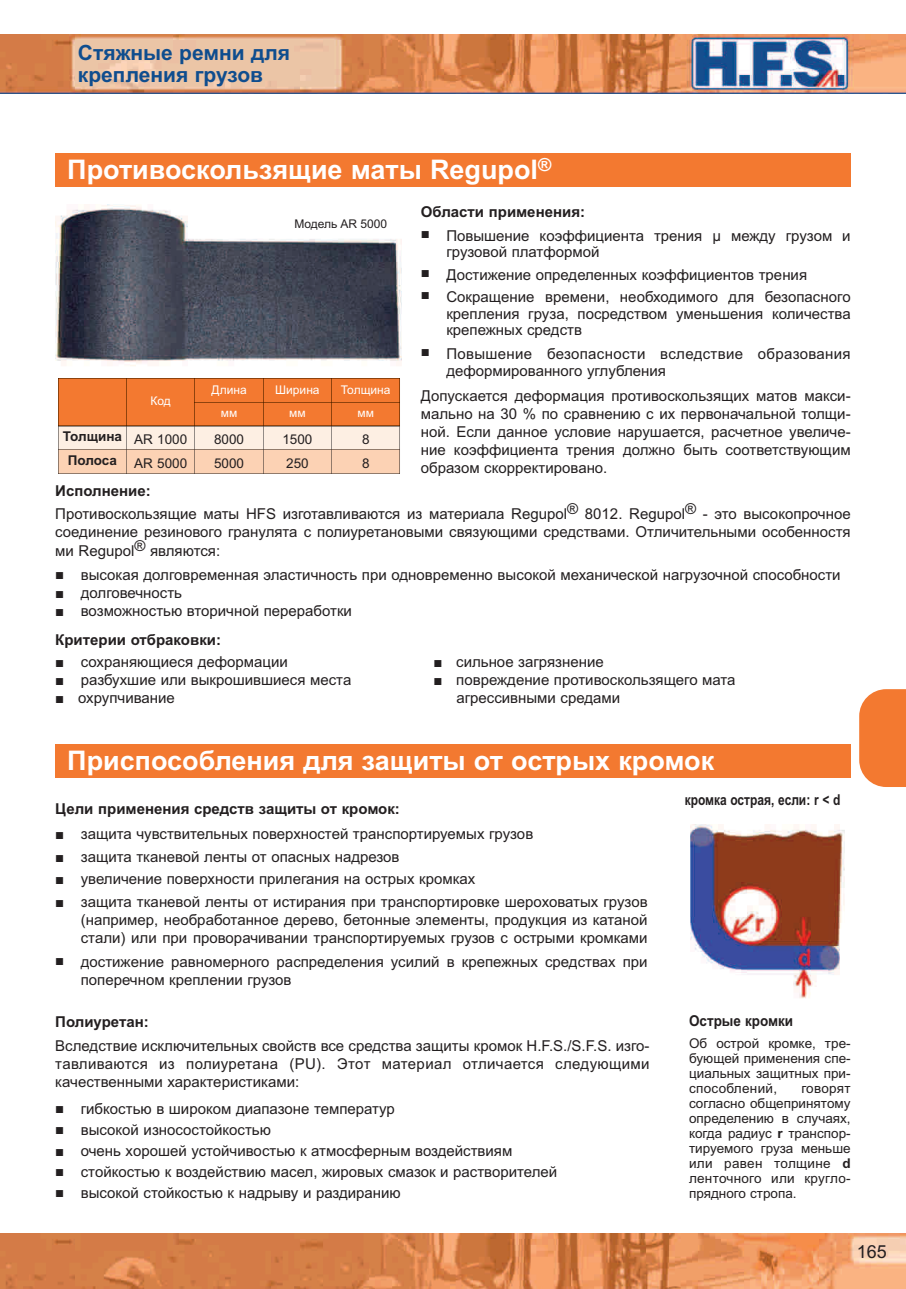
<style>
.page{position:relative;width:906px;height:1289px;background:#fff}
.page>*{position:absolute;margin:0;border:0;box-sizing:border-box;transform-origin:0 0}
.t1{font:700 27px "Arial";color:#fff}
.t2{font:700 21px/22.5px "Arial";color:#0f4d8e}
.t3{font:18px "Arial";color:#231f20}
.t4{font:15px/18px "Arial";color:#231f20;text-align:justify}
.t5{font:700 15px "Arial";color:#231f20}
.t6{font:700 15px "Arial";color:#231f20;scale:.8 1}
.t7{font:700 15px "Arial";color:#231f20;scale:.9 1}
.t8{font:13.5px/15px "Arial";color:#231f20;text-align:justify}
.t9{font:700 13.5px "Arial";letter-spacing:-.015em;color:#231f20}
.t10{font:12px "Arial";color:#fff}
.t11{font:12px "Arial";color:#231f20}
.s1{font-weight:400}
.s2{font-weight:700}
</style>
<div class="page">
<img style="left:0;top:34px;width:906px;height:59px">
<img style="left:1px;top:1233px;width:905px;height:55px">
<svg style="left:859px;top:689px;width:47px;height:98px;background:#f3823f"></svg>
<div style="left:55px;top:744px;width:795px;height:33px;background:#f37930"></div>
<img style="left:690px;top:824px;width:154px;height:175px">
<div style="left:55px;top:153px;width:795px;height:34px;background:#f37930"></div>
<img style="left:55px;top:204px;width:347px;height:162px">
<svg style="left:58px;top:378px;width:342px;height:96px;background:#efa678"></svg>
<h2 class="t2" style="left:78px;top:41px;width:214px">Стяжные ремни для крепления грузов</h2>
<h1 class="t1" style="left:67px;top:154px;width:485px">Противоскользящие маты Regupol<sup>®</sup></h1>
<p class="t5" style="left:421px;top:203px;width:166px">Области применения:</p>
<p class="t4" style="left:446px;top:227px;width:406px;line-height:16.5px;text-indent:-26px">■ Повышение коэффициента трения μ между грузом и грузовой платформой</p>
<p class="t4" style="left:421px;top:266px;width:388px">■ Достижение определенных коэффициентов трения</p>
<p class="t4" style="left:446px;top:289px;width:406px;line-height:16.5px;text-indent:-26px">■ Сокращение времени, необходимого для безопасного крепления груза, посредством уменьшения количества крепежных средств</p>
<p class="t4" style="left:446px;top:346px;width:406px;line-height:16.5px;text-indent:-26px">■ Повышение безопасности вследствие образования деформированного углубления</p>
<p class="t4" style="left:421px;top:386px;width:431px">Допускается деформация противоскользящих матов макси&shy;мально на 30 % по сравнению с их первоначальной толщи&shy;ной. Если данное условие нарушается, расчетное увеличе&shy;ние коэффициента трения должно быть соответствующим образом скорректировано.</p>
<p class="t11" style="left:294px;top:217px;width:94px">Модель AR 5000</p>
<p class="t10" style="left:211px;top:382px;width:37px">Длина</p>
<p class="t10" style="left:275px;top:382px;width:46px">Ширина</p>
<p class="t10" style="left:341px;top:382px;width:51px">Толщина</p>
<p class="t10" style="left:221px;top:406px;width:18px">мм</p>
<p class="t10" style="left:289px;top:406px;width:18px">мм</p>
<p class="t10" style="left:357px;top:406px;width:18px">мм</p>
<p class="t10" style="left:151px;top:394px;width:22px">Код</p>
<p class="t9" style="left:63px;top:429px;width:126px">толщина <span class="s1">AR 1000</span></p>
<p class="t8" style="left:214px;top:432px;width:32px">8000</p>
<p class="t8" style="left:282px;top:432px;width:32px">1500</p>
<p class="t8" style="left:362px;top:432px;width:9px">8</p>
<p class="t9" style="left:68px;top:452px;width:51px">Полоса</p>
<p class="t8" style="left:134px;top:456px;width:54px">AR 5000</p>
<p class="t8" style="left:214px;top:456px;width:32px">5000</p>
<p class="t8" style="left:286px;top:456px;width:24px">250</p>
<p class="t8" style="left:362px;top:456px;width:9px">8</p>
<p class="t5" style="left:55px;top:482px;width:97px">исполнение:</p>
<p class="t4" style="left:55px;top:504px;width:797px">Противоскользящие маты HFS изготавливаются из материала Regupol® 8012. Regupol® - это высокопрочное соединение резинового гранулята с полиуретановыми связующими средствами. Отличительными особенностя</p>
<p class="t4" style="left:55px;top:542px;width:166px">ми Regupol® являются:</p>
<p class="t4" style="left:55px;top:566px;width:787px">■ высокая долговременная эластичность при одновременно высокой механической нагрузочной способности</p>
<p class="t4" style="left:55px;top:584px;width:128px">■ долговечность</p>
<p class="t4" style="left:55px;top:602px;width:298px">■ возможностью вторичной переработки</p>
<p class="t5" style="left:55px;top:631px;width:167px">критерии отбраковки:</p>
<p class="t4" style="left:55px;top:653px;width:234px">■ сохраняющиеся деформации</p>
<p class="t4" style="left:433px;top:653px;width:172px">■ сильное загрязнение</p>
<p class="t4" style="left:55px;top:671px;width:297px">■ разбухшие или выкрошившиеся места</p>
<p class="t4" style="left:433px;top:671px;width:304px">■ повреждение противоскользящего мата</p>
<p class="t4" style="left:55px;top:689px;width:121px">■ охрупчивание</p>
<p class="t4" style="left:456px;top:689px;width:165px">агрессивными средами</p>
<h1 class="t1" style="left:67px;top:744px;width:648px">Приспособления для защиты от острых кромок</h1>
<p class="t5" style="left:55px;top:799px;width:346px">Цели применения средств защиты от кромок:</p>
<p class="t4" style="left:55px;top:825px;width:479px">■ защита чувствительных поверхностей транспортируемых грузов</p>
<p class="t4" style="left:55px;top:847px;width:346px">■ защита тканевой ленты от опасных надрезов</p>
<p class="t4" style="left:55px;top:870px;width:421px">■ увеличение поверхности прилегания на острых кромках</p>
<p class="t4" style="left:81px;top:892px;width:568px;text-indent:-26px">■ защита тканевой ленты от истирания при транспортировке шероховатых грузов (например, необработанное дерево, бетонные элементы, продукция из катаной стали) или при проворачивании транспортируемых грузов с острыми кромками</p>
<p class="t4" style="left:81px;top:952px;width:568px;text-indent:-26px">■ достижение равномерного распределения усилий в крепежных средствах при поперечном креплении грузов</p>
<p class="t7" style="left:689px;top:1012px;width:117px">Острые кромки</p>
<p class="t8" style="left:689px;top:1036px;width:163px">Об острой кромке, тре&shy;бующей применения спе&shy;циальных защитных при&shy;способлений,</p>
<p class="t6" style="left:684px;top:791px;width:196px">кромка острая, если: r &lt; d</p>
<p class="t5" style="left:55px;top:1013px;width:95px">Полиуретан:</p>
<p class="t4" style="left:55px;top:1036px;width:596px">Вследствие исключительных свойств все средства защиты кромок H.F.S./S.F.S. изго&shy;тавливаются из полиуретана (PU). Этот материал отличается следующими качественными характеристиками:</p>
<p class="t4" style="left:55px;top:1099px;width:341px">■ гибкостью в широком диапазоне температур</p>
<p class="t4" style="left:55px;top:1120px;width:217px">■ высокой износостойкостью</p>
<p class="t4" style="left:55px;top:1141px;width:458px">■ очень хорошей устойчивостью к атмосферным воздействиям</p>
<p class="t4" style="left:55px;top:1162px;width:503px">■ стойкостью к воздействию масел, жировых смазок и растворителей</p>
<p class="t4" style="left:55px;top:1183px;width:347px">■ высокой стойкостью к надрыву и раздиранию</p>
<p class="t8" style="left:689px;top:1081px;width:163px;text-indent:112px">говорят согласно общепринятому определению в случаях, когда радиус <span class="s2">r</span> транспор&shy;тируемого груза меньше или равен толщине <span class="s2">d </span>ленточного или кругло&shy;прядного стропа.</p>
<p class="t3" style="left:857px;top:1240px;width:32px">165</p>
</div>
